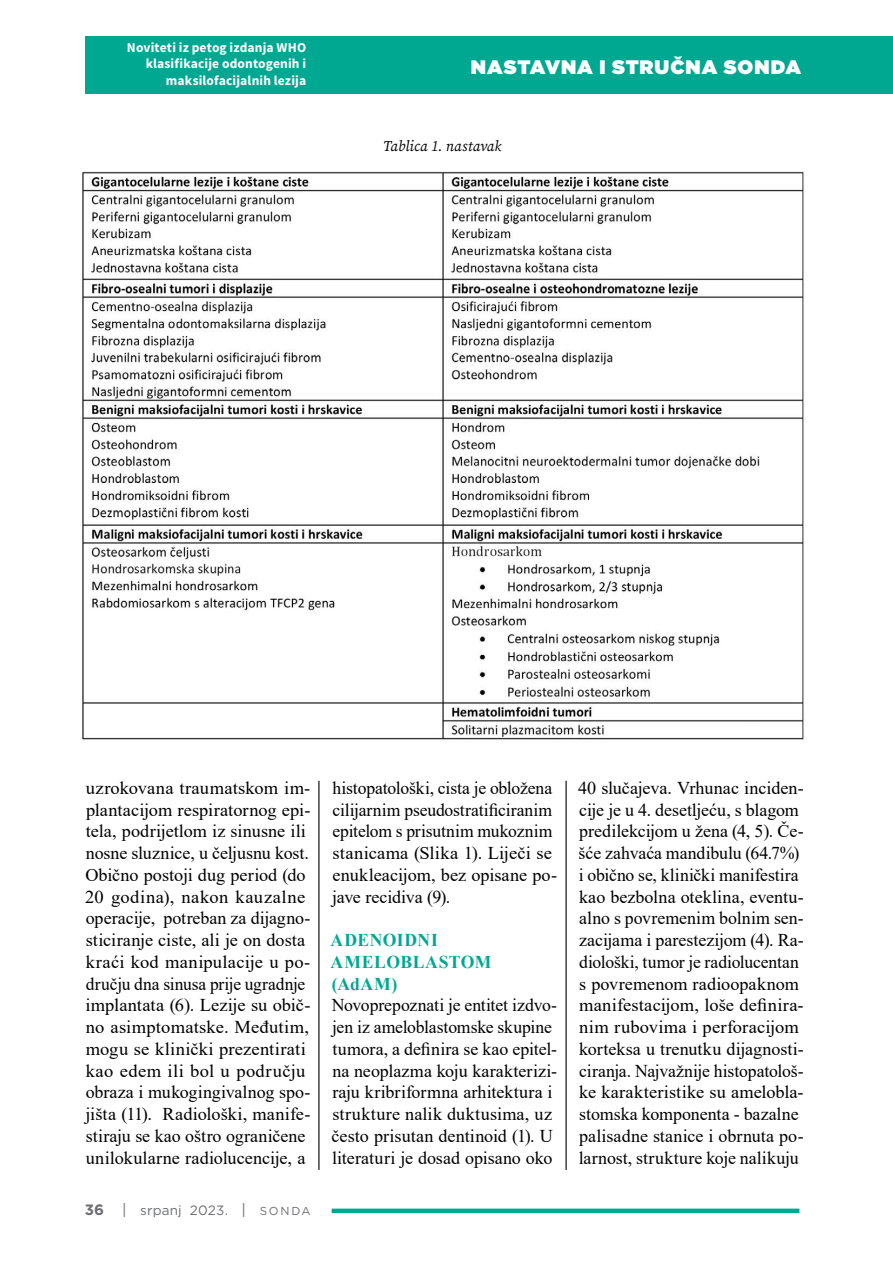
<style>
.page{position:relative;width:893px;height:1263px;background:#fff}
.page>*{position:absolute;margin:0;border:0;box-sizing:border-box;transform-origin:0 0}
.t1{font:900 19.5px "Gotham";letter-spacing:.05em;color:#fff}
.t2{font:18px/21.8px "Times New Roman";color:#000}
.t3{font:700 18px/21.8px "Times New Roman";letter-spacing:.03em;color:#00a892}
.t4{font:italic 15px "Source Serif Pro";letter-spacing:.005em;color:#000}
.t5{font:700 13.5px/16.5px "Source Sans Pro";letter-spacing:.01em;color:#fff;text-align:right}
.t6{font:13.5px "Gotham";letter-spacing:.01em;color:#6d6e71}
.s1{font-weight:700;font-size:15px}
.s2{font-size:15px}
.s3{font-size:11.55px}
</style>
<div class="page">
<div style="left:332px;top:1208px;width:467px;height:5px;background:#00a892"></div>
<div style="left:85px;top:36px;width:808px;height:58px;background:#00a892"></div>
<hr style="left:318px;top:781px;width:1px;height:389px;background:#000">
<hr style="left:565px;top:781px;width:2px;height:389px;background:#000">
<img style="left:82px;top:171px;width:722px;height:569px">
<p class="t5" style="left:127px;top:40px;width:181px">Noviteti iz petog izdanja WHO klasifikacije odontogenih i maksilofacijalnih lezija</p>
<p class="t1" style="left:471px;top:53px;width:332px">NASTAVNA I STRUČNA SONDA</p>
<p class="t4" style="left:383px;top:137px;width:120px">Tablica 1. nastavak</p>
<p class="t2" style="left:85px;top:777px;width:227px">uzrokovana traumatskom im&shy;plantacijom respiratornog epi&shy;tela, podrijetlom iz sinusne ili nosne sluznice, u čeljusnu kost.<br>Obično postoji dug period (do<br>20 godina), nakon kauzalne operacije, potreban za dijagno&shy;sticiranje ciste, ali je on dosta kraći kod manipulacije u po&shy;dručju dna sinusa prije ugradnje implantata (6). Lezije su obič&shy;no asimptomatske. Međutim, mogu se klinički prezentirati kao edem ili bol u području obraza i mukogingivalnog spo&shy;jišta (11). Radiološki, manife&shy;stiraju se kao oštro ograničene unilokularne radiolucencije, a</p>
<p class="t2" style="left:332px;top:777px;width:227px">histopatološki, cista je obložena cilijarnim pseudostratificiranim epitelom s prisutnim mukoznim stanicama (Slika 1). Liječi se enukleacijom, bez opisane po&shy;jave recidiva (9).</p>
<p class="t3" style="left:331px;top:929px;width:162px">ADENOIDNI<br>AMELOBLASTOM (AdAM)</p>
<p class="t2" style="left:331px;top:994px;width:227px">Novoprepoznati je entitet izdvo&shy;jen iz ameloblastomske skupine tumora, a definira se kao epitel&shy;na neoplazma koju karakterizi&shy;raju kribriformna arhitektura i strukture nalik duktusima, uz često prisutan dentinoid (1). U literaturi je dosad opisano oko</p>
<p class="t6" style="left:85px;top:1202px;width:227px"><span class="s1">36</span> <span class="s2">|</span> srpanj 2023. <span class="s2">|</span> <span class="s3">SONDA</span></p>
<p class="t2" style="left:578px;top:777px;width:227px">40 slučajeva. Vrhunac inciden&shy;cije je u 4. desetljeću, s blagom predilekcijom u žena (4, 5). Če&shy;šće zahvaća mandibulu (64.7%) i obično se, klinički manifestira kao bezbolna oteklina, eventu&shy;alno s povremenim bolnim sen&shy;zacijama i parestezijom (4). Ra&shy;diološki, tumor je radiolucentan s povremenom radioopaknom manifestacijom, loše definira&shy;nim rubovima i perforacijom korteksa u trenutku dijagnosti&shy;ciranja. Najvažnije histopatološ&shy;ke karakteristike su amelobla&shy;stomska komponenta - bazalne palisadne stanice i obrnuta po&shy;larnost, strukture koje nalikuju</p>
</div>
